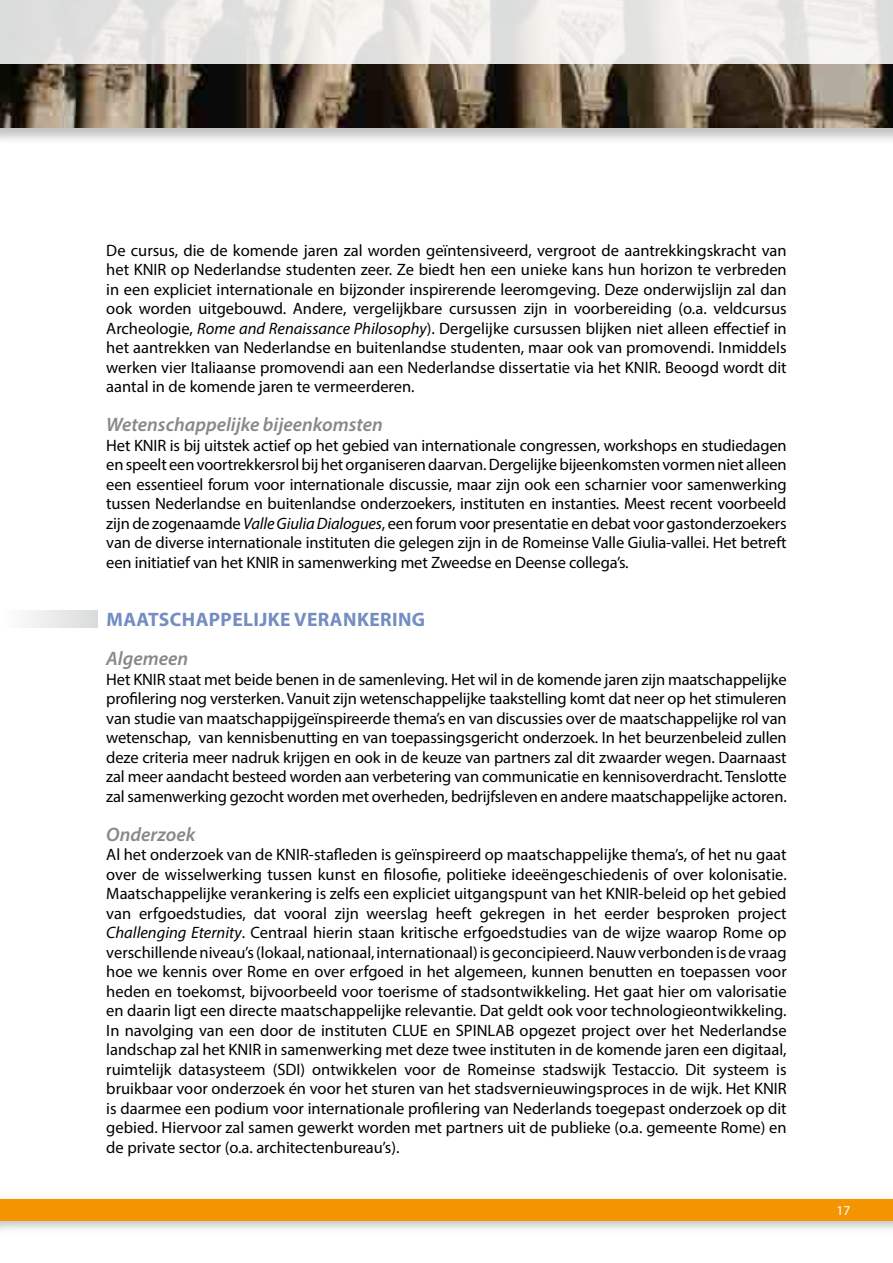
<style>
.page{position:relative;width:893px;height:1263px;background:#fff}
.page>*{position:absolute;margin:0;border:0;box-sizing:border-box;transform-origin:0 0}
.t1{font:italic 600 19.5px "Myriad Pro";color:#87888a}
.t2{font:700 19.5px "Myriad Pro";letter-spacing:.02em;color:#748dc2}
.t3{font:16.5px/19.5px "Myriad Pro";letter-spacing:-.01em;color:#000;text-align:justify}
.t4{font:13.5px "Myriad Pro";color:#fff}
.s1{font-style:italic}
</style>
<div class="page">
<div style="left:0;top:1194px;width:893px;height:40px;background:#87888a;opacity:.5"></div>
<div style="left:0;top:1199px;width:893px;height:21px;background:#f39400"></div>
<div style="left:0;top:610px;width:98px;height:17px;background:linear-gradient(to right,#fff,#dadbdc)"></div>
<div style="left:0;top:0;width:893px;height:145px;background:#87888a;opacity:.5"></div>
<img style="left:0;top:64px;width:893px;height:64px">
<svg style="left:0;top:0;width:893px;height:64px;fill:#edebe8"></svg>
<p class="t3" style="left:106px;top:240px;width:682px">De cursus, die de komende jaren zal worden geïntensiveerd, vergroot de aantrekkingskracht van het KNIR op Nederlandse studenten zeer. Ze biedt hen een unieke kans hun horizon te verbreden in een expliciet internationale en bijzonder inspirerende leeromgeving. Deze onderwijslijn zal dan ook worden uitgebouwd. Andere, vergelijkbare cursussen zijn in voorbereiding (o.a. veldcursus Archeologie, <span class="s1">Rome and Renaissance Philosophy</span>). Dergelijke cursussen blijken niet alleen effectief in het aantrekken van Nederlandse en buitenlandse studenten, maar ook van promovendi. Inmiddels werken vier Italiaanse promovendi aan een Nederlandse dissertatie via het KNIR. Beoogd wordt dit aantal in de komende jaren te vermeerderen.</p>
<p class="t1" style="left:106px;top:412px;width:278px">Wetenschappelijke bijeenkomsten</p>
<p class="t3" style="left:106px;top:435px;width:682px">Het KNIR is bij uitstek actief op het gebied van internationale congressen, workshops en studiedagen en speelt een voortrekkersrol bij het organiseren daarvan. Dergelijke bijeenkomsten vormen niet alleen een essentieel forum voor internationale discussie, maar zijn ook een scharnier voor samenwerking tussen Nederlandse en buitenlandse onderzoekers, instituten en instanties. Meest recent voorbeeld zijn de zogenaamde <span class="s1">Valle Giulia Dialogues</span>, een forum voor presentatie en debat voor gastonderzoekers van de diverse internationale instituten die gelegen zijn in de Romeinse Valle Giulia-vallei. Het betreft een initiatief van het KNIR in samenwerking met Zweedse en Deense collega’s.</p>
<p class="t2" style="left:106px;top:607px;width:101px">MAATSCHAPPELI</p>
<p class="t2" style="left:259px;top:607px;width:48px">JKE VERANKERIN</p>
<p class="t2" style="left:412px;top:607px;width:15px">G</p>
<p class="t1" style="left:106px;top:646px;width:83px">Algemeen</p>
<p class="t3" style="left:106px;top:669px;width:682px">Het KNIR staat met beide benen in de samenleving. Het wil in de komende jaren zijn maatschappelijke profilering nog versterken. Vanuit zijn wetenschappelijke taakstelling komt dat neer op het stimuleren van studie van maatschappijgeïnspireerde thema’s en van discussies over de maatschappelijke rol van wetenschap, van kennisbenutting en van toepassingsgericht onderzoek. In het beurzenbeleid zullen deze criteria meer nadruk krijgen en ook in de keuze van partners zal dit zwaarder wegen. Daarnaast zal meer aandacht besteed worden aan verbetering van communicatie en kennisoverdracht. Tenslotte zal samenwerking gezocht worden met overheden, bedrijfsleven en andere maatschappelijke actoren.</p>
<p class="t1" style="left:106px;top:822px;width:91px">Onderzoek</p>
<p class="t3" style="left:106px;top:845px;width:682px">Al het onderzoek van de KNIR-stafleden is geïnspireerd op maatschappelijke thema’s, of het nu gaat over de wisselwerking tussen kunst en filosofie, politieke ideeëngeschiedenis of over kolonisatie.<br>Maatschappelijke verankering is zelfs een expliciet uitgangspunt van het KNIR-beleid op het gebied van erfgoedstudies, dat vooral zijn weerslag heeft gekregen in het eerder besproken project <span class="s1">Challenging Eternity</span>. Centraal hierin staan kritische erfgoedstudies van de wijze waarop Rome op verschillende niveau’s (lokaal, nationaal, internationaal) is geconcipieerd. Nauw verbonden is de vraag hoe we kennis over Rome en over erfgoed in het algemeen, kunnen benutten en toepassen voor heden en toekomst, bijvoorbeeld voor toerisme of stadsontwikkeling. Het gaat hier om valorisatie en daarin ligt een directe maatschappelijke relevantie. Dat geldt ook voor technologieontwikkeling.<br>In navolging van een door de instituten CLUE en SPINLAB opgezet project over het Nederlandse landschap zal het KNIR in samenwerking met deze twee instituten in de komende jaren een digitaal, ruimtelijk datasysteem (SDI) ontwikkelen voor de Romeinse stadswijk Testaccio. Dit systeem is bruikbaar voor onderzoek én voor het sturen van het stadsvernieuwingsproces in de wijk. Het KNIR is daarmee een podium voor internationale profilering van Nederlands toegepast onderzoek op dit gebied. Hiervoor zal samen gewerkt worden met partners uit de publieke (o.a. gemeente Rome) en de private sector (o.a. architectenbureau’s).</p>
<p class="t4" style="left:837px;top:1202px;width:15px">17</p>
</div>
